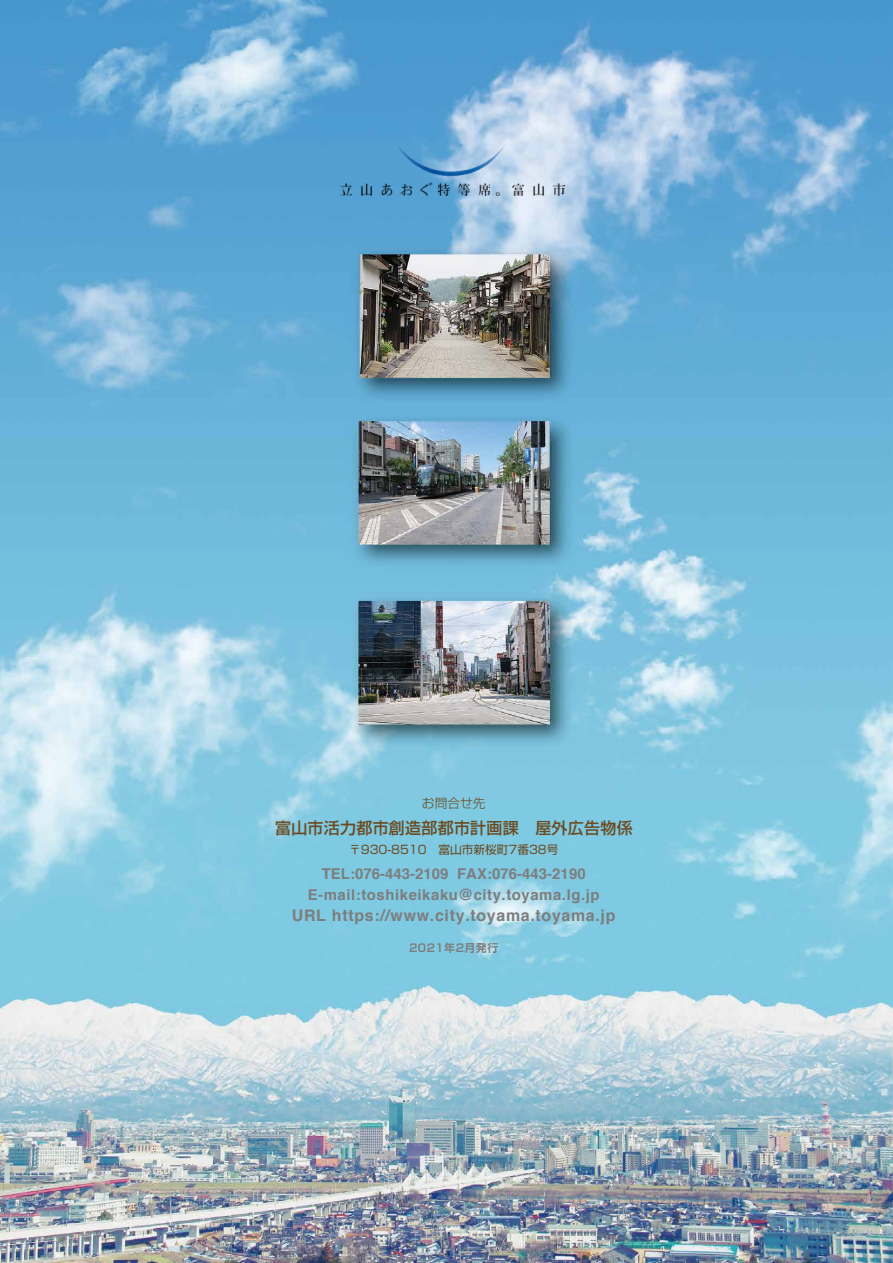
<style>
.page{position:relative;width:893px;height:1263px;background:#fff}
.page>*{position:absolute;margin:0;border:0;box-sizing:border-box;transform-origin:0 0}
.t1{font:700 15.9px "Helvetica";letter-spacing:.045em;color:#7d7d7d}
.t2{font:500 15.9px "Shin Go Pr 6";letter-spacing:.02em;color:#6c4a20}
.t3{font:700 14.85px/20.2px "Helvetica";letter-spacing:.04em;color:#7d7d7d;text-align:center}
.t4{font:300 12.75px "Shin Go Pr 6";color:#6c4a20}
.t5{font:11.7px "Shin Go Pr 6";color:#6c4a20}
.t6{font:700 10.95px "Shin Go Pro De";letter-spacing:.045em;color:#7d7d7d}
</style>
<div class="page">
<img style="left:0;top:0;width:893px;height:1263px">
<img style="left:340px;top:145px;width:224px;height:51px">
<p class="t4" style="left:422px;top:793px;width:65px">お問合せ先</p>
<p class="t2" style="left:275px;top:815px;width:359px">富山市活力都市創造部都市計画課　屋外広告物係</p>
<p class="t5" style="left:349px;top:839px;width:211px">〒930-8510　富山市新桜町7番38号</p>
<p class="t3" style="left:308px;top:864px;width:293px">TEL:076-443-2109 FAX:076-443-2190<br>E-mail:toshikeikaku@city.toyama.lg.jp</p>
<p class="t1" style="left:292px;top:902px;width:325px">URL https://www.city.toyama.toyama.jp</p>
<p class="t6" style="left:409px;top:939px;width:91px">2021年2月発行</p>
</div>
